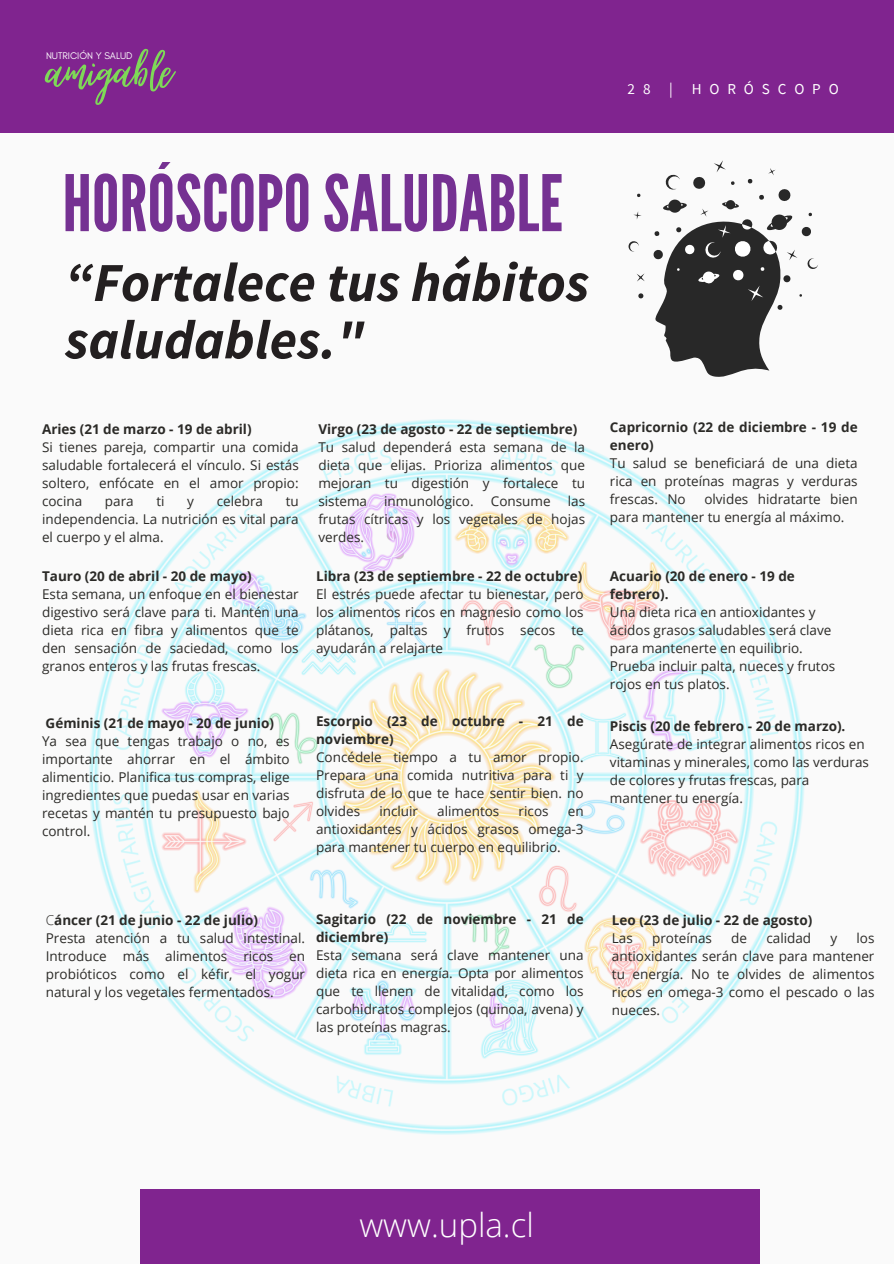
<style>
.page{position:relative;width:894px;height:1264px;background:#fff}
.page>*{position:absolute;margin:0;border:0;box-sizing:border-box;transform-origin:0 0}
.t1{font:77.7px "League Gothic";color:#753192}
.t2{font:72px "Virtual";color:#7ed957}
.t3{font:italic 700 54.9px/57.3px "Source Sans Pro";color:#231f20}
.t4{font:300 33px "Open Sans";color:#fff}
.t5{font:15.15px "Source Sans Pro";letter-spacing:.52em;color:#fff}
.t6{font:13.5px/18px "Open Sans";color:#2b2a27}
.t7{font:700 13.5px/18px "Open Sans";color:#2b2a27}
.t8{font:9.9px "Glacial Indifference";color:#fff}
.s1{font-weight:700}
.s2{font-weight:300}
.s3{font-weight:400}
</style>
<div class="page">
<div style="left:0;top:0;width:893px;height:1263px;background:#fafafa"></div>
<div style="left:0;top:0;width:893px;height:132px;background:#80248f"></div>
<div style="left:141px;top:1188px;width:618px;height:75px;background:#80248f"></div>
<img style="left:89px;top:420px;width:715px;height:714px">
<svg style="left:628px;top:160px;width:189px;height:217px"></svg>
<h6 class="t2" style="left:46px;top:33px;width:128px">amigable</h6>
<h6 class="t8" style="left:46px;top:50px;width:88px">NUTRICIÓN Y SALUD</h6>
<p class="t1" style="left:62px;top:158px;width:502px">HORÓSCOPOSALUDABLE</p>
<h6 class="t3" style="left:65px;top:253px;width:525px">“Fortalece tus hábitos saludables."</h6>
<h6 class="t5" style="left:627px;top:79px;width:213px">28 | HORÓSCOPO</h6>
<h6 class="t6" style="left:42px;top:420px;width:258px"><span class="s1">Aries (21 de marzo - 19 de abril)<br></span>Si tienes pareja, compartir una comida saludable fortalecerá el vínculo. Si estás soltero, enfócate en el amor propio: cocina</h6>
<h6 class="t6" style="left:105px;top:492px;width:30px">para</h6>
<h6 class="t6" style="left:156px;top:492px;width:10px">ti</h6>
<h6 class="t6" style="left:187px;top:492px;width:8px">y</h6>
<h6 class="t6" style="left:217px;top:492px;width:48px">celebra</h6>
<h6 class="t6" style="left:42px;top:492px;width:258px;text-align:justify;text-indent:243px">tu independencia. La nutrición es vital para el cuerpo y el alma.</h6>
<h6 class="t6" style="left:42px;top:567px;width:258px"><span class="s1">Tauro (20 de abril - 20 de mayo)<br></span>Esta semana, un enfoque en el bienestar digestivo será clave para ti. Mantén una dieta rica en fibra y alimentos que te den sensación de saciedad, como los granos enteros y las frutas frescas.</h6>
<h6 class="t6" style="left:42px;top:713px;width:249px"><span class="s1">Géminis (21 de mayo - 20 de junio)<br></span>Ya sea que tengas trabajo o no, es importante ahorrar en el ámbito alimenticio. Planifica tus compras, elige ingredientes que puedas usar en varias recetas y mantén tu presupuesto bajo control.</h6>
<h5 class="t6" style="left:318px;top:420px;width:268px"><span class="s1">Virgo (23 de agosto - 22 de septiembre)<br></span>Tu salud dependerá esta semana de la dieta que elijas. Prioriza alimentos que mejoran tu digestión y fortalece tu sistema</h5>
<h5 class="t6" style="left:384px;top:492px;width:91px">inmunológico.</h5>
<h5 class="t6" style="left:490px;top:492px;width:61px">Consume</h5>
<h5 class="t6" style="left:318px;top:492px;width:268px;text-align:justify;text-indent:249px">las frutas cítricas y los vegetales de hojas verdes.</h5>
<h1 class="t6" style="left:316px;top:567px;width:269px;text-align:justify"><span class="s1">Libra (23 de septiembre - 22 de octubre)<br></span>El estrés puede afectar tu bienestar, pero los alimentos ricos en magnesio como los plátanos, paltas y frutos secos te ayudarán a relajarte</h1>
<p class="t6" style="left:316px;top:711px;width:269px"><span class="s1">Escorpio (23 de octubre - 21 de noviembre)<br></span>Concédele tiempo a tu amor propio.<br>Prepara una comida nutritiva para ti y disfruta de lo que te hace sentir bien. no olvides</p>
<p class="t6" style="left:379px;top:801px;width:40px">incluir</p>
<p class="t6" style="left:437px;top:801px;width:64px">alimentos</p>
<p class="t6" style="left:518px;top:801px;width:31px">ricos</p>
<p class="t6" style="left:316px;top:801px;width:269px;text-align:justify;text-indent:252px">en antioxidantes y ácidos grasos omega-3 para mantener tu cuerpo en equilibrio.</p>
<h6 class="t6" style="left:609px;top:418px;width:249px"><span class="s1">Capricornio (22 de diciembre - 19 de enero)<br></span>Tu salud se beneficiará de una dieta rica en proteínas magras y verduras frescas. No</h6>
<h6 class="t6" style="left:609px;top:490px;width:249px;text-indent:94px">olvides hidratarte bien para mantener tu energía al máximo.</h6>
<h6 class="t6" style="left:609px;top:567px;width:227px"><span class="s1">Acuario (20 de enero - 19 de febrero).<br></span>Una dieta rica en antioxidantes y ácidos grasos saludables será clave para mantenerte en equilibrio.<br>Prueba incluir palta, nueces y frutos rojos en tus platos.</h6>
<h6 class="t6" style="left:609px;top:717px;width:260px"><span class="s1">Piscis (20 de febrero - 20 de marzo).<br></span>Asegúrate de integrar alimentos ricos en vitaminas y minerales, como las verduras de colores y frutas frescas, para mantener tu energía.</h6>
<h3 class="t6" style="left:316px;top:909px;width:269px"><span class="s1">Sagitario (22 de noviembre - 21 de diciembre)<br></span>Esta semana será clave mantener una dieta rica en energía. Opta por alimentos que te llenen de vitalidad, como los carbohidratos complejos (quinoa, avena) y las proteínas magras.</h3>
<h2 class="t6" style="left:46px;top:910px;width:261px"><span class="s2">C</span><span class="s1">áncer (21 de junio - 22 de julio)<br></span>Presta atención a tu salud intestinal.<br>Introduce más alimentos ricos en probióticos como el kéfir, el yogur natural y los vegetales fermentados.</h2>
<p class="t7" style="left:611px;top:910px;width:202px">Leo (23 de julio - 22 de agosto)<br><span class="s3">Las</span></p>
<p class="t6" style="left:652px;top:928px;width:61px">proteínas</p>
<p class="t6" style="left:731px;top:928px;width:17px">de</p>
<p class="t6" style="left:766px;top:928px;width:46px">calidad</p>
<p class="t6" style="left:830px;top:928px;width:8px">y</p>
<p class="t6" style="left:611px;top:928px;width:264px;text-align:justify;text-indent:244px">los antioxidantes serán clave para mantener tu energía. No te olvides de alimentos ricos en omega-3 como el pescado o las nueces.</p>
<h6 class="t4" style="left:359px;top:1201px;width:176px">www.upla.cl</h6>
</div>
